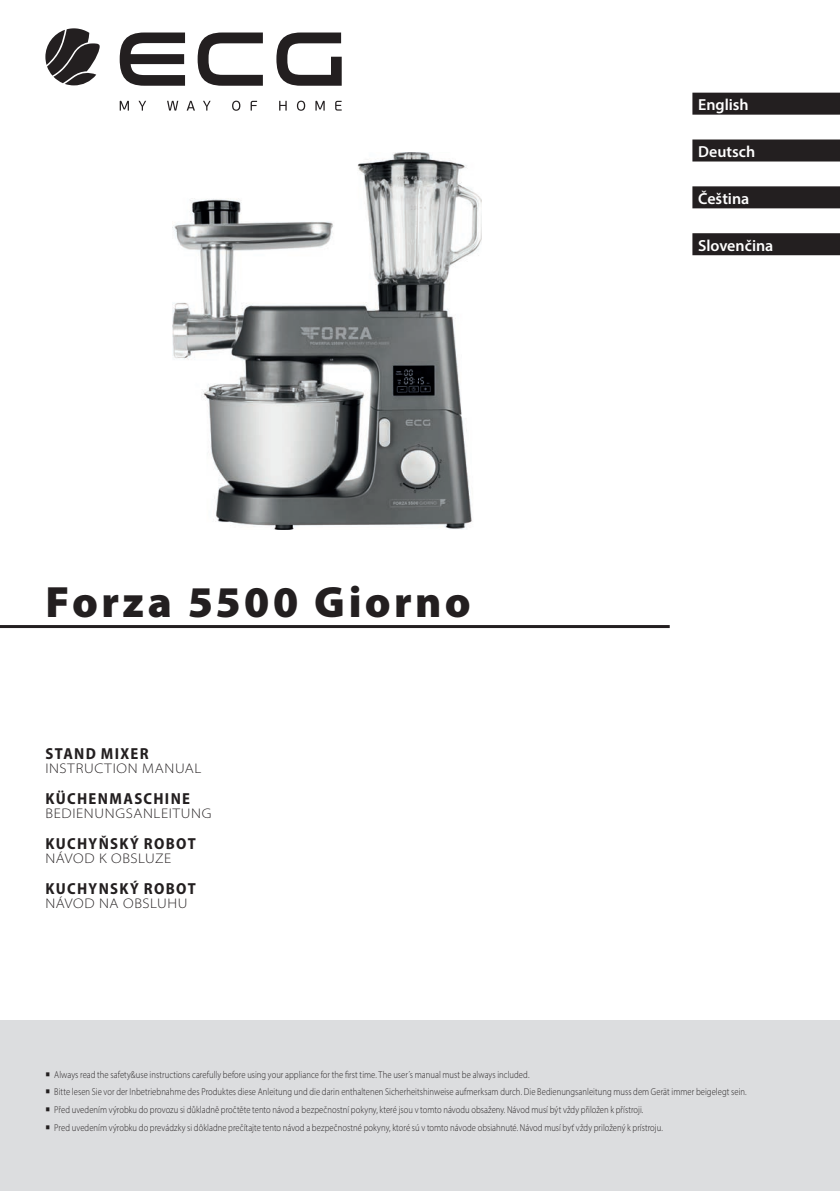
<style>
.page{position:relative;width:840px;height:1191px;background:#fff}
.page>*{position:absolute;margin:0;border:0;box-sizing:border-box;transform-origin:0 0}
.t1{font:900 44px "Myriad Pro";letter-spacing:.08em;color:#231f20}
.Nazev{font:700 semi-condensed 16px "Myriad Pro";letter-spacing:.08em;color:#231f20}
.Jazyk{font:600 16px "Myriad Pro";color:#fff}
.Nazev_pokracovani{font:300 semi-expanded 14px "Myriad Pro";letter-spacing:.05em;color:#231f20}
.Upozorneni{font:300 10px "Myriad Pro";letter-spacing:.005em;color:#231f20;scale:.86 1}
</style>
<div class="page">
<svg style="left:45px;top:28px;width:55px;height:57px"></svg>
<svg style="left:120px;top:33px;width:221px;height:53px"></svg>
<svg style="left:120px;top:101px;width:9px;height:10px"></svg>
<svg style="left:138px;top:101px;width:8px;height:10px"></svg>
<svg style="left:167px;top:101px;width:11px;height:10px"></svg>
<svg style="left:186px;top:101px;width:9px;height:10px"></svg>
<svg style="left:203px;top:101px;width:7px;height:10px"></svg>
<svg style="left:232px;top:101px;width:8px;height:10px"></svg>
<svg style="left:250px;top:101px;width:7px;height:10px"></svg>
<svg style="left:279px;top:101px;width:7px;height:10px"></svg>
<svg style="left:297px;top:101px;width:8px;height:10px"></svg>
<svg style="left:315px;top:101px;width:9px;height:10px"></svg>
<svg style="left:335px;top:101px;width:6px;height:10px"></svg>
<hr style="left:0;top:625px;width:669px;height:3px;background:#231f20">
<svg style="left:692px;top:92px;width:147px;height:164px"></svg>
<div style="left:680px;top:118px;width:159px;height:30px;background:#fff"></div>
<div style="left:680px;top:165px;width:159px;height:30px;background:#fff"></div>
<div style="left:680px;top:212px;width:159px;height:30px;background:#fff"></div>
<div style="left:692px;top:93px;width:147px;height:22px;background:#231f20"></div>
<div style="left:692px;top:139px;width:147px;height:22px;background:#231f20"></div>
<div style="left:692px;top:186px;width:147px;height:22px;background:#231f20"></div>
<div style="left:692px;top:233px;width:147px;height:22px;background:#231f20"></div>
<div style="left:0;top:1020px;width:839px;height:171px;background:#dcdddf"></div>
<img style="left:173px;top:153px;width:308px;height:376px">
<p class="t1" style="left:45px;top:572px;width:427px">Forza 5500 Giorno</p>
<p class="Nazev" style="left:46px;top:743px;width:104px">STAND MIXER</p>
<p class="Nazev_pokracovani" style="left:45px;top:759px;width:157px">INSTRUCTION MANUAL</p>
<p class="Nazev" style="left:46px;top:788px;width:146px">KÜCHENMASCHINE</p>
<p class="Nazev_pokracovani" style="left:45px;top:804px;width:168px">BEDIENUNGSANLEITUNG</p>
<p class="Nazev" style="left:46px;top:833px;width:151px">KUCHYŇSKÝ ROBOT</p>
<p class="Nazev_pokracovani" style="left:45px;top:849px;width:127px">NÁVOD K OBSLUZE</p>
<p class="Nazev" style="left:46px;top:878px;width:151px">KUCHYNSKÝ ROBOT</p>
<p class="Nazev_pokracovani" style="left:45px;top:894px;width:144px">NÁVOD NA OBSLUHU</p>
<p class="Jazyk" style="left:697px;top:95px;width:52px">English</p>
<p class="Jazyk" style="left:697px;top:141px;width:59px">Deutsch</p>
<p class="Jazyk" style="left:697px;top:188px;width:53px">Čeština</p>
<p class="Jazyk" style="left:697px;top:235px;width:77px">Slovenčina</p>
<p class="Upozorneni" style="left:45px;top:1068px;width:564px">○ Always read the safety&amp;use instructions carefully before using your appliance for the first time. The user´s manual must be always included.</p>
<p class="Upozorneni" style="left:45px;top:1086px;width:816px">○ Bitte lesen Sie vor der Inbetriebnahme des Produktes diese Anleitung und die darin enthaltenen Sicherheitshinweise aufmerksam durch. Die Bedienungsanleitung muss dem Gerät immer beigelegt sein.</p>
<p class="Upozorneni" style="left:45px;top:1103px;width:696px">○ Před uvedením výrobku do provozu si důkladně pročtěte tento návod a bezpečnostní pokyny, které jsou v tomto návodu obsaženy. Návod musí být vždy přiložen k přístroji.</p>
<p class="Upozorneni" style="left:45px;top:1121px;width:719px">○ Pred uvedením výrobku do prevádzky si dôkladne prečítajte tento návod a bezpečnostné pokyny, ktoré sú v tomto návode obsiahnuté. Návod musí byť vždy priložený k prístroju.</p>
</div>
